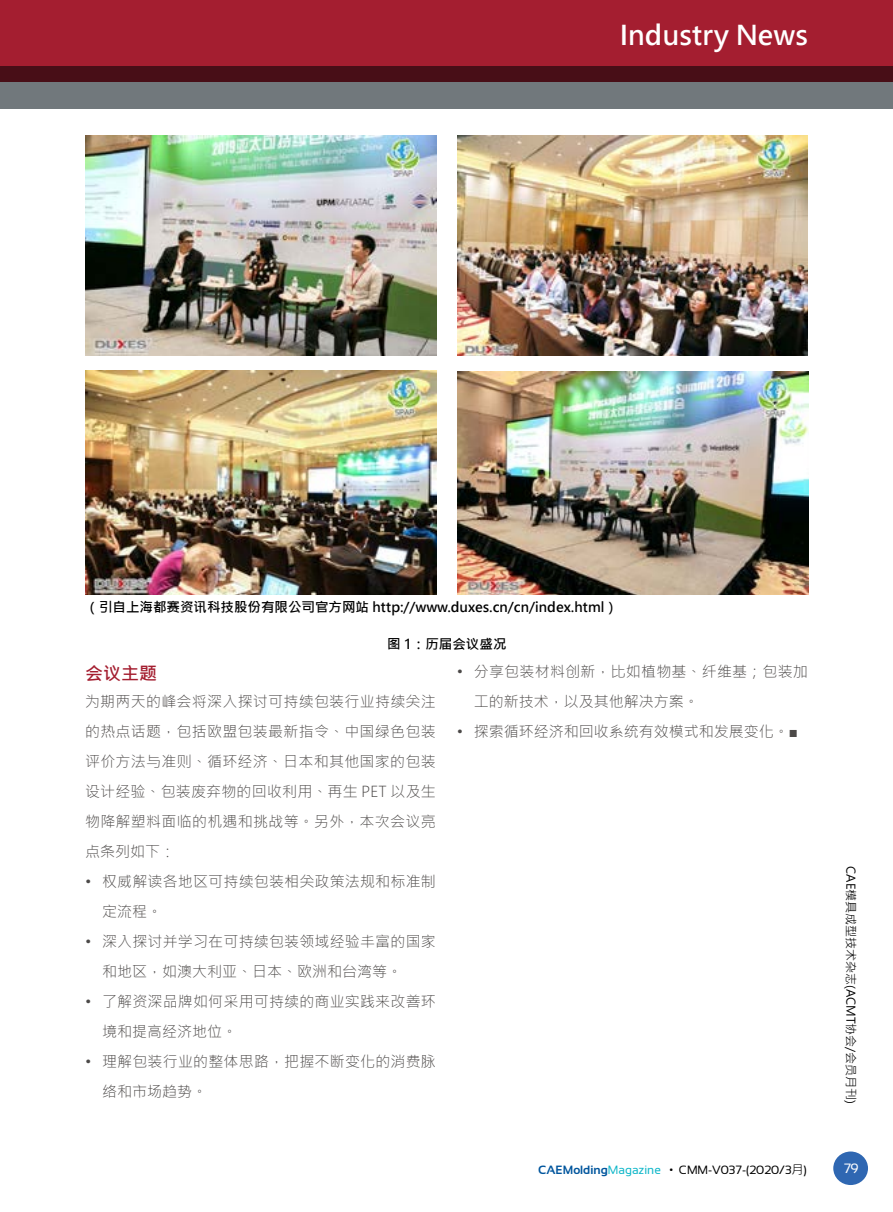
<style>
.page{position:relative;width:893px;height:1212px;background:#fff}
.page>*{position:absolute;margin:0;border:0;box-sizing:border-box;transform-origin:0 0}
.t1{font:700 27px "Microsoft Jheng Hei";color:#fff}
.t2{font:18px "Microsoft Jheng Hei UI Bold";color:#a41e30}
.t3{font:15px/30px "Microsoft Jheng Hei UI Light";letter-spacing:.01em;color:#4c4948}
.t4{font:13.5px "Microsoft Jheng Hei UI Bold";color:#000}
.t5{font:13.5px "Sansation";color:#fff}
.t6{font:12px "Sansation";color:#000}
.t7{font:12px "Microsoft Jheng Hei";color:#000}
.s1{font-weight:700;color:#00559d}
.s2{color:#0fb7c9}
.s3{font-family:"Microsoft Jheng Hei"}
</style>
<div class="page">
<div style="left:0;top:0;width:893px;height:82px;background:#a41e30"></div>
<svg style="left:0;top:66px;width:893px;height:42px;background:#614f55"></svg>
<div style="left:833px;top:1151px;width:35px;height:34px;background:#2f67b2;border-radius:50%"></div>
<img style="left:458px;top:136px;width:350px;height:219px">
<img style="left:458px;top:372px;width:350px;height:223px">
<img style="left:86px;top:136px;width:350px;height:219px">
<img style="left:86px;top:370px;width:350px;height:225px">
<h1 class="t1" style="left:620px;top:18px;width:190px">Industry News</h1>
<p class="t4" style="left:86px;top:598px;width:534px">（引自上海都赛资讯科技股份有限公司官方网站 http://www.duxes.cn/cn/index.html）</p>
<p class="t4" style="left:387px;top:635px;width:121px">图 1：历届会议盛况</p>
<p class="t2" style="left:85px;top:662px;width:73px">会议主题</p>
<p class="t3" style="left:85px;top:686px;width:352px;text-align:justify">为期两天的峰会将深入探讨可持续包装行业持续关注的热点话题，包括欧盟包装最新指令、中国绿色包装评价方法与准则、循环经济、日本和其他国家的包装设计经验、包装废弃物的回收利用、再生 PET 以及生物降解塑料面临的机遇和挑战等。另外，本次会议亮点条列如下：</p>
<p class="t3" style="left:102px;top:866px;width:335px;text-indent:-17px">• 权威解读各地区可持续包装相关政策法规和标准制定流程。</p>
<p class="t3" style="left:102px;top:926px;width:335px;text-indent:-17px">• 深入探讨并学习在可持续包装领域经验丰富的国家和地区，如澳大利亚、日本、欧洲和台湾等。</p>
<p class="t3" style="left:102px;top:986px;width:335px;text-indent:-17px">• 了解资深品牌如何采用可持续的商业实践来改善环境和提高经济地位。</p>
<p class="t3" style="left:102px;top:1046px;width:335px;text-indent:-17px">• 理解包装行业的整体思路，把握不断变化的消费脉络和市场趋势。</p>
<p class="t3" style="left:474px;top:656px;width:336px;text-indent:-17px">• 分享包装材料创新，比如植物基、纤维基；包装加工的新技术，以及其他解决方案。</p>
<p class="t3" style="left:457px;top:716px;width:343px">• 探索循环经济和回收系统有效模式和发展变化。■</p>
<p class="t7" style="left:858px;top:866px;width:240px;rotate:90deg">CAE模具成型技术杂志(ACMT协会/会员月刊)</p>
<p class="t6" style="left:538px;top:1163px;width:270px"><span class="s1">CAEMolding</span><span class="s2">Magazine</span> • CMM-V037-(2020/3<span class="s3">月</span>)</p>
<p class="t5" style="left:844px;top:1161px;width:16px">79</p>
</div>
